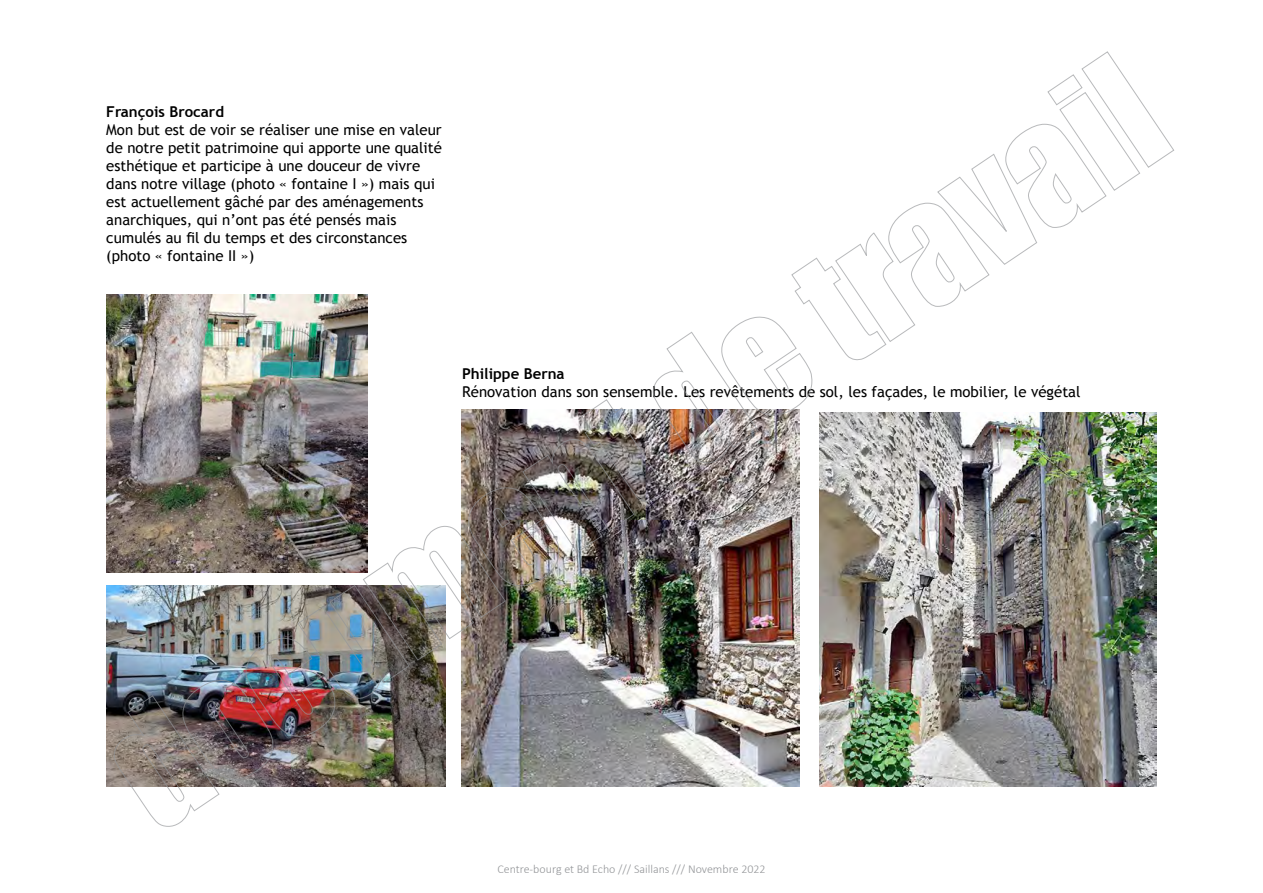
<style>
.page{position:relative;width:1263px;height:893px;background:#fff}
.page>*{position:absolute;margin:0;border:0;box-sizing:border-box;transform-origin:0 0}
.t1{font:15px/18px "Trebuchet MS";color:#000}
.t2{font:700 15px "Trebuchet MS";color:#000}
.t3{font:300 12px "Calibri";color:#939598}
</style>
<div class="page">
<img style="left:106px;top:295px;width:7px;height:277px">
<img style="left:106px;top:585px;width:7px;height:202px">
<img style="left:113px;top:51px;width:1062px;height:776px">
<p class="t2" style="left:106px;top:103px;width:119px">François Brocard</p>
<p class="t1" style="left:106px;top:121px;width:337px">Mon but est de voir se réaliser une mise en valeur de notre petit patrimoine qui apporte une qualité esthétique et participe à une douceur de vivre dans notre village (photo « fontaine I ») mais qui est actuellement gâché par des aménagements anarchiques, qui n’ont pas été pensés mais cumulés au fil du temps et des circonstances (photo « fontaine II »)</p>
<p class="t2" style="left:462px;top:365px;width:104px">Philippe Berna</p>
<p class="t1" style="left:462px;top:383px;width:620px">Rénovation dans son sensemble. Les revêtements de sol, les façades, le mobilier, le végétal</p>
<p class="t3" style="left:497px;top:861px;width:270px">Centre-bourg et Bd Echo /// Saillans /// Novembre 2022</p>
</div>
